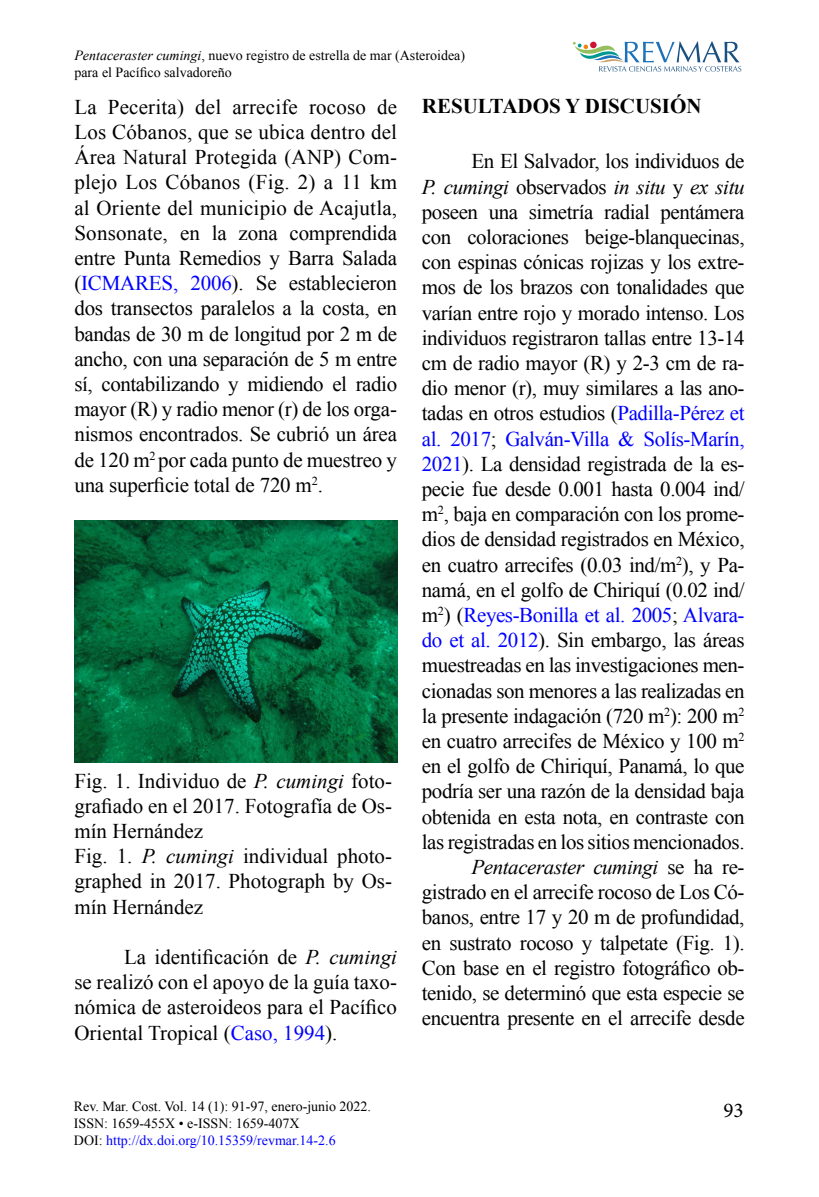
<style>
.page{position:relative;width:819px;height:1197px;background:#fff}
.page>*{position:absolute;margin:0;border:0;box-sizing:border-box;transform-origin:0 0}
.t1{font:21px/25.2px "Times New Roman";letter-spacing:-.02em;color:#000;text-align:justify}
.t2{font:21px/25.2px "Times New Roman";color:#000}
.t3{font:700 21px "Times New Roman";color:#000}
.t4{font:21px "Minion Pro";color:#000}
.t5{font:14px/16.8px "Times New Roman";color:#000}
.s1{font-style:italic}
.s2{color:#00f}
</style>
<div class="page">
<svg style="left:573px;top:41px;width:168px;height:31px"></svg>
<img style="left:74px;top:521px;width:323px;height:241px">
<p class="t5" style="left:74px;top:47px;width:392px"><span class="s1">Pentaceraster cumingi</span>, nuevo registro de estrella de mar (Asteroidea) para el Pacífico salvadoreño</p>
<p class="t1" style="left:74px;top:94px;width:324px">La Pecerita) del arrecife rocoso de Los Cóbanos, que se ubica dentro del Área Natural Protegida (ANP) Com&shy;plejo Los Cóbanos (Fig. 2) a 11 km al Oriente del municipio de Acajutla, Sonsonate, en la zona comprendida entre Punta Remedios y Barra Salada (<span class="s2">ICMARES, 2006</span>). Se establecieron dos transectos paralelos a la costa, en bandas de 30 m de longitud por 2 m de ancho, con una separación de 5 m entre sí, contabilizando y midiendo el radio mayor (R) y radio menor (r) de los orga&shy;nismos encontrados. Se cubrió un área de 120 m<sup>2</sup> por cada punto de muestreo y una superficie total de 720 m<sup>2</sup>.</p>
<p class="t2" style="left:74px;top:768px;width:319px">Fig. 1. Individuo de <span class="s1">P. cumingi</span> foto&shy;grafiado en el 2017. Fotografía de Os&shy;mín Hernández<br>Fig. 1. <span class="s1">P. cumingi</span> individual photo&shy;graphed in 2017. Photograph by Os&shy;mín Hernández</p>
<p class="t1" style="left:74px;top:944px;width:324px;text-indent:50px">La identificación de <span class="s1">P. cumingi </span>se realizó con el apoyo de la guía taxo&shy;nómica de asteroideos para el Pacífico Oriental Tropical (<span class="s2">Caso, 1994</span>).</p>
<p class="t5" style="left:74px;top:1098px;width:299px">Rev. Mar. Cost. Vol. 14 (1): 91-97, enero-junio 2022.<br>ISSN: 1659-455X • e-ISSN: 1659-407X<br>DOI: <span class="s2">http://dx.doi.org/10.15359/revmar.14-2.6</span></p>
<p class="t3" style="left:422px;top:92px;width:281px">RESULTADOS Y DISCUSIÓN</p>
<p class="t1" style="left:422px;top:148px;width:324px;text-align:right">En El Salvador, los individuos de<br><span class="s1">P. cumingi</span> observados <span class="s1">in situ</span> y <span class="s1">ex situ </span>poseen una simetría radial pentámera con coloraciones beige-blanquecinas, con espinas cónicas rojizas y los extre&shy;mos de los brazos con tonalidades que varían entre rojo y morado intenso. Los individuos registraron tallas entre 13-14 cm de radio mayor (R) y 2-3 cm de ra&shy;dio menor (r), muy similares a las ano&shy;tadas en otros estudios (<span class="s2">Padilla-Pérez et al. 2017</span>; <span class="s2">Galván-Villa &amp; Solís-Marín, 2021</span>). La densidad registrada de la es&shy;pecie fue desde 0.001 hasta 0.004 ind/ m<sup>2</sup>, baja en comparación con los prome&shy;dios de densidad registrados en México, en cuatro arrecifes (0.03 ind/m<sup>2</sup>), y Pa&shy;namá, en el golfo de Chiriquí (0.02 ind/ m<sup>2</sup>) (<span class="s2">Reyes-Bonilla et al. 2005</span>; <span class="s2">Alvara&shy;do et al. 2012</span>). Sin embargo, las áreas muestreadas en las investigaciones men&shy;cionadas son menores a las realizadas en la presente indagación (720 m<sup>2</sup>): 200 m<sup>2 </sup>en cuatro arrecifes de México y 100 m<sup>2 </sup>en el golfo de Chiriquí, Panamá, lo que podría ser una razón de la densidad baja obtenida en esta nota, en contraste con las registradas en los sitios mencionados.<br><span class="s1">Pentaceraster cumingi</span> se ha re&shy;gistrado en el arrecife rocoso de Los Có&shy;banos, entre 17 y 20 m de profundidad, en sustrato rocoso y talpetate (Fig. 1).<br>Con base en el registro fotográfico ob&shy;tenido, se determinó que esta especie se encuentra presente en el arrecife desde</p>
<p class="t4" style="left:723px;top:1096px;width:22px">93</p>
</div>
